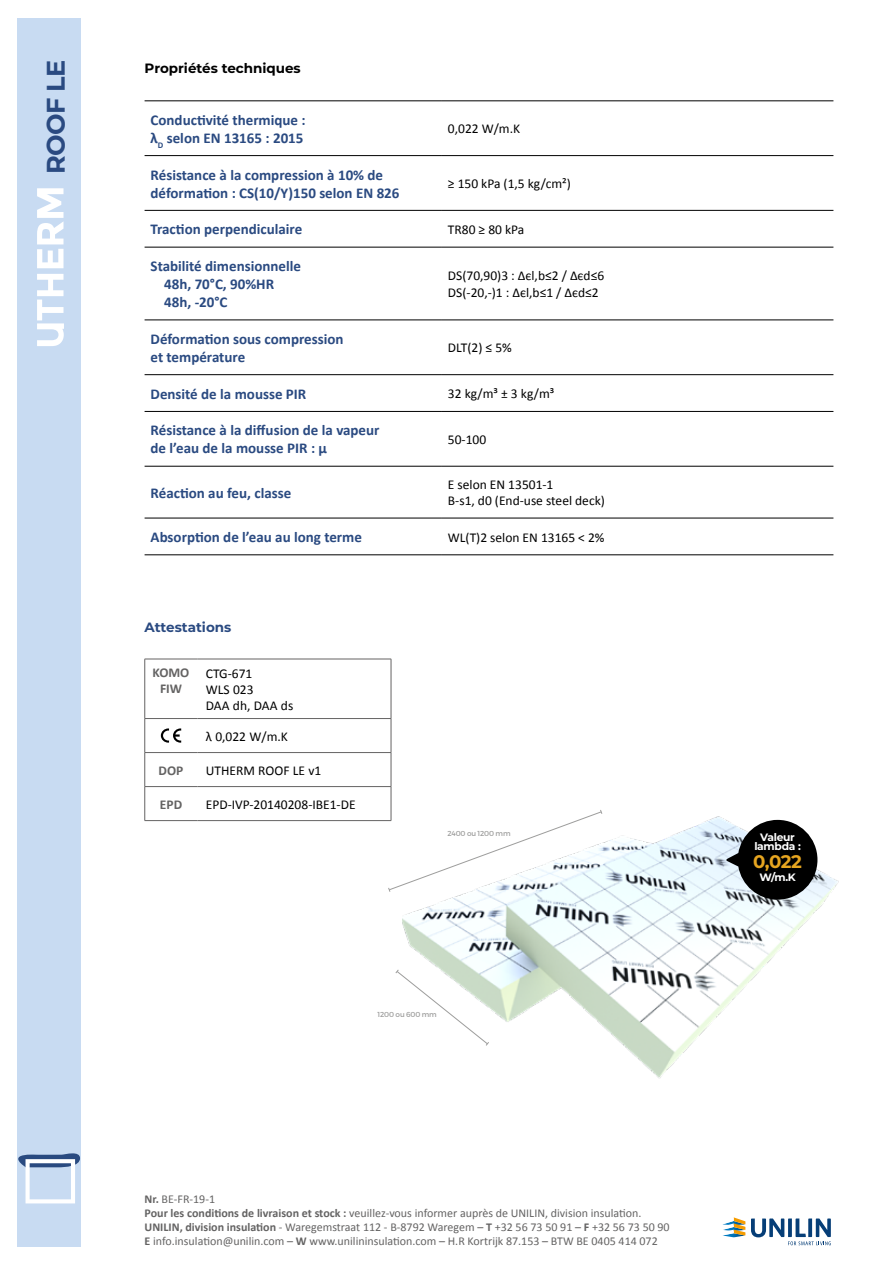
<style>
.page{position:relative;width:893px;height:1263px;background:#fff}
.page>*{position:absolute;margin:0;border:0;box-sizing:border-box;transform-origin:0 0}
.t1{font:700 25.5px "Montserrat";letter-spacing:-.025em;color:#2a4a81}
.t2{font:700 18.15px "Montserrat";color:#e6a520}
.t3{font:700 15px/18px "Calibri";color:#2a4a81}
.t4{font:13.5px/16.2px "Calibri";color:#000}
.t5{font:700 13.5px "Montserrat";color:#000}
.t6{font:700 13.5px/16.2px "Calibri";color:#646363;text-align:center}
.t7{font:700 13.5px "Montserrat";color:#2a4a81}
.t8{font:12px/14.4px "Calibri";color:#646363}
.t9{font:700 10.65px/9px "Montserrat";letter-spacing:-.025em;color:#fff;text-align:center}
.t10{font:7.2px "Montserrat";letter-spacing:-.025em;color:#9d9d9c}
.s1{font-weight:700}
</style>
<div class="page">
<div style="left:17px;top:18px;width:64px;height:1228px;background:#c8dbf2"></div>
<svg style="left:751px;top:1218px;width:80px;height:27px"></svg>
<svg style="left:722px;top:1217px;width:23px;height:20px"></svg>
<img style="left:402px;top:816px;width:437px;height:263px">
<svg style="left:387px;top:809px;width:216px;height:84px"></svg>
<svg style="left:395px;top:968px;width:95px;height:79px"></svg>
<svg style="left:37px;top:188px;width:27px;height:158px"></svg>
<hr style="left:145px;top:101px;width:297px;height:1px;background:#000">
<hr style="left:442px;top:101px;width:391px;height:1px;background:#000">
<hr style="left:145px;top:155px;width:297px;height:1px;background:#000">
<hr style="left:442px;top:155px;width:391px;height:1px;background:#000">
<hr style="left:145px;top:210px;width:297px;height:1px;background:#000">
<hr style="left:442px;top:210px;width:391px;height:1px;background:#000">
<hr style="left:145px;top:247px;width:297px;height:1px;background:#000">
<hr style="left:442px;top:247px;width:391px;height:1px;background:#000">
<hr style="left:145px;top:320px;width:297px;height:1px;background:#000">
<hr style="left:442px;top:320px;width:391px;height:1px;background:#000">
<hr style="left:145px;top:374px;width:297px;height:1px;background:#000">
<hr style="left:442px;top:374px;width:391px;height:1px;background:#000">
<hr style="left:145px;top:411px;width:297px;height:1px;background:#000">
<hr style="left:442px;top:411px;width:391px;height:1px;background:#000">
<hr style="left:145px;top:466px;width:297px;height:1px;background:#000">
<hr style="left:442px;top:466px;width:391px;height:1px;background:#000">
<hr style="left:145px;top:518px;width:297px;height:1px;background:#000">
<hr style="left:442px;top:518px;width:391px;height:1px;background:#000">
<hr style="left:145px;top:554px;width:297px;height:1px;background:#000">
<hr style="left:442px;top:554px;width:391px;height:1px;background:#000">
<hr style="left:145px;top:659px;width:52px;height:1px;background:#646363">
<hr style="left:197px;top:659px;width:194px;height:1px;background:#646363">
<hr style="left:145px;top:718px;width:52px;height:1px;background:#646363">
<hr style="left:197px;top:718px;width:194px;height:1px;background:#646363">
<hr style="left:145px;top:752px;width:52px;height:1px;background:#646363">
<hr style="left:197px;top:752px;width:194px;height:1px;background:#646363">
<hr style="left:145px;top:786px;width:52px;height:1px;background:#646363">
<hr style="left:197px;top:786px;width:194px;height:1px;background:#646363">
<hr style="left:145px;top:820px;width:52px;height:1px;background:#646363">
<hr style="left:197px;top:820px;width:194px;height:1px;background:#646363">
<hr style="left:144px;top:659px;width:1px;height:59px;background:#646363">
<hr style="left:391px;top:659px;width:1px;height:59px;background:#646363">
<hr style="left:144px;top:719px;width:1px;height:33px;background:#646363">
<hr style="left:391px;top:719px;width:1px;height:33px;background:#646363">
<hr style="left:144px;top:753px;width:1px;height:33px;background:#646363">
<hr style="left:391px;top:753px;width:1px;height:33px;background:#646363">
<hr style="left:144px;top:787px;width:1px;height:33px;background:#646363">
<hr style="left:391px;top:787px;width:1px;height:33px;background:#646363">
<svg style="left:161px;top:728px;width:20px;height:15px"></svg>
<svg style="left:18px;top:1153px;width:62px;height:50px"></svg>
<svg style="left:725px;top:820px;width:92px;height:80px;background:#444749"></svg>
<h1 class="t1" style="left:37px;top:174px;width:115px;rotate:-90deg">ROOF LE</h1>
<p class="t5" style="left:145px;top:58px;width:158px">Propriétés techniques</p>
<p class="t3" style="left:151px;top:110px;width:157px">Conductivité thermique : λ<sub>D</sub> selon EN 13165 : 2015</p>
<p class="t4" style="left:448px;top:120px;width:74px">0,022 W/m.K</p>
<p class="t3" style="left:151px;top:165px;width:250px">Résistance à la compression à 10% de déformation : CS(10/Y)150 selon EN 826</p>
<p class="t4" style="left:448px;top:175px;width:124px">≥ 150 kPa (1,5 kg/cm²)</p>
<p class="t3" style="left:151px;top:220px;width:153px">Traction perpendiculaire</p>
<p class="t4" style="left:448px;top:221px;width:78px">TR80 ≥ 80 kPa</p>
<p class="t3" style="left:164px;top:256px;width:138px;text-indent:-14px">Stabilité dimensionnelle<br>48h, 70°C, 90%HR<br>48h, -20°C</p>
<p class="t4" style="left:448px;top:267px;width:158px">DS(70,90)3 : ∆єl,b≤2 / ∆єd≤6<br>DS(-20,-)1 : ∆єl,b≤1 / ∆єd≤2</p>
<p class="t3" style="left:151px;top:329px;width:195px">Déformation sous compression et température</p>
<p class="t4" style="left:448px;top:339px;width:65px">DLT(2) ≤ 5%</p>
<p class="t3" style="left:151px;top:384px;width:157px">Densité de la mousse PIR</p>
<p class="t4" style="left:448px;top:385px;width:108px">32 kg/m³ ± 3 kg/m³</p>
<p class="t3" style="left:151px;top:421px;width:230px">Résistance à la diffusion de la vapeur de l’eau de la mousse PIR : µ</p>
<p class="t4" style="left:448px;top:431px;width:40px">50-100</p>
<p class="t3" style="left:151px;top:483px;width:142px">Réaction au feu, classe</p>
<p class="t4" style="left:448px;top:476px;width:158px">E selon EN 13501-1<br>B-s1, d0 (End-use steel deck)</p>
<p class="t3" style="left:151px;top:527px;width:213px">Absorption de l’eau au long terme</p>
<p class="t4" style="left:448px;top:528px;width:158px">WL(T)2 selon EN 13165 &lt; 2%</p>
<p class="t7" style="left:145px;top:617px;width:88px">Attestations</p>
<p class="t6" style="left:153px;top:663px;width:38px">KOMO<br>FIW</p>
<p class="t4" style="left:206px;top:664px;width:89px">CTG-671<br>WLS 023<br>DAA dh, DAA ds</p>
<p class="t4" style="left:206px;top:727px;width:84px">λ 0,022 W/m.K</p>
<p class="t6" style="left:159px;top:761px;width:26px">DOP</p>
<p class="t4" style="left:206px;top:761px;width:117px">UTHERM ROOF LE v1</p>
<p class="t6" style="left:160px;top:795px;width:24px">EPD</p>
<p class="t4" style="left:206px;top:795px;width:151px">EPD-IVP-20140208-IBE1-DE</p>
<p class="t10" style="left:447px;top:828px;width:65px">2400 ou 1200 mm</p>
<p class="t10" style="left:378px;top:1010px;width:61px">1200 ou 600 mm</p>
<p class="t8" style="left:145px;top:1191px;width:498px"><span class="s1">Nr.</span> BE-FR-19-1<br><span class="s1">Pour les conditions de livraison et stock :</span> veuillez-vous informer auprès de UNILIN, division insulation.</p>
<p class="t8" style="left:145px;top:1219px;width:527px"><span class="s1">UNILIN, division insulation</span> - Waregemstraat 112 - B-8792 Waregem – <span class="s1">T</span> +32 56 73 50 91 – <span class="s1">F</span> +32 56 73 50 90<br><span class="s1">E</span> info.insulation@unilin.com – <span class="s1">W</span> www.unilininsulation.com – H.R Kortrijk 87.153 – BTW BE 0405 414 072</p>
<p class="t9" style="left:754px;top:832px;width:48px">Valeur lambda :</p>
<p class="t2" style="left:753px;top:849px;width:50px">0,022</p>
<p class="t9" style="left:759px;top:872px;width:38px">W/m.K</p>
</div>
